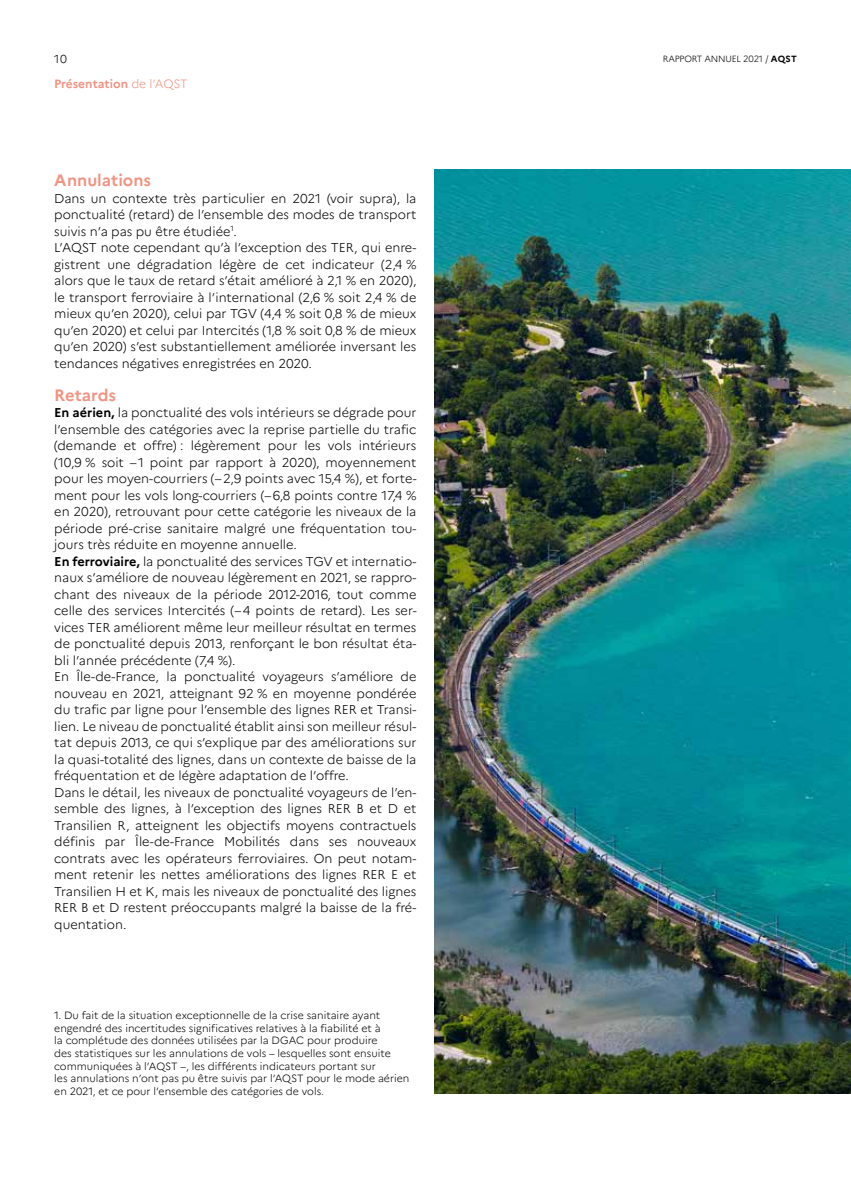
<style>
.page{position:relative;width:851px;height:1191px;background:#fff}
.page>*{position:absolute;margin:0;border:0;box-sizing:border-box;transform-origin:0 0}
.t1{font:700 16.5px "Marianne";color:#f09484}
.t2{font:300 12.75px/16.5px "Marianne";color:#000}
.t3{font:700 12px "Marianne";color:#f09484}
.t4{font:300 11.55px "Marianne";color:#000}
.t5{font:300 10.5px/12.6px "Marianne";color:#000}
.t6{font:300 9px "Marianne";letter-spacing:-.02em;color:#000}
.s1{font-weight:700}
.s2{font-weight:300}
</style>
<div class="page">
<img style="left:434px;top:169px;width:416px;height:924px">
<p class="t4" style="left:54px;top:51px;width:15px">10</p>
<p class="t6" style="left:662px;top:54px;width:136px">RAPPORT ANNUEL 2021 / <span class="s1">AQST</span></p>
<p class="t3" style="left:54px;top:77px;width:135px">Présentation <span class="s2">de l’AQST</span></p>
<p class="t1" style="left:54px;top:170px;width:98px">Annulations</p>
<p class="t2" style="left:54px;top:190px;width:364px">Dans un contexte très particulier en 2021 (voir supra), la ponctualité (retard) de l’ensemble des modes de transport suivis n’a pas pu être étudiée<sup>1</sup>.<br>L’AQST note cependant qu’à l’exception des TER, qui enre&shy;gistrent une dégradation légère de cet indicateur (2,4 % alors que le taux de retard s’était amélioré à 2,1 % en 2020), le transport ferroviaire à l’international (2,6 % soit 2,4 % de mieux qu’en 2020), celui par TGV (4,4 % soit 0,8 % de mieux qu’en 2020) et celui par Intercités (1,8 % soit 0,8 % de mieux qu’en 2020) s’est substantiellement améliorée inversant les tendances négatives enregistrées en 2020.</p>
<p class="t1" style="left:54px;top:385px;width:63px">Retards</p>
<p class="t2" style="left:54px;top:404px;width:364px"><span class="s1">En aérien,</span> la ponctualité des vols intérieurs se dégrade pour l’ensemble des catégories avec la reprise partielle du trafic (demande et offre) : légèrement pour les vols intérieurs (10,9 % soit –1 point par rapport à 2020), moyennement pour les moyen-courriers (–2,9 points avec 15,4 %), et forte&shy;ment pour les vols long-courriers (–6,8 points contre 17,4 % en 2020), retrouvant pour cette catégorie les niveaux de la période pré-crise sanitaire malgré une fréquentation tou&shy;jours très réduite en moyenne annuelle.<br><span class="s1">En ferroviaire,</span> la ponctualité des services TGV et internatio&shy;naux s’améliore de nouveau légèrement en 2021, se rappro&shy;chant des niveaux de la période 2012-2016, tout comme celle des services Intercités (–4 points de retard). Les ser&shy;vices TER améliorent même leur meilleur résultat en termes de ponctualité depuis 2013, renforçant le bon résultat éta&shy;bli l’année précédente (7,4 %).<br>En Île-de-France, la ponctualité voyageurs s’améliore de nouveau en 2021, atteignant 92 % en moyenne pondérée du trafic par ligne pour l’ensemble des lignes RER et Transi&shy;lien. Le niveau de ponctualité établit ainsi son meilleur résul&shy;tat depuis 2013, ce qui s’explique par des améliorations sur la quasi-totalité des lignes, dans un contexte de baisse de la fréquentation et de légère adaptation de l’offre.<br>Dans le détail, les niveaux de ponctualité voyageurs de l’en&shy;semble des lignes, à l’exception des lignes RER B et D et Transilien R, atteignent les objectifs moyens contractuels définis par Île-de-France Mobilités dans ses nouveaux contrats avec les opérateurs ferroviaires. On peut notam&shy;ment retenir les nettes améliorations des lignes RER E et Transilien H et K, mais les niveaux de ponctualité des lignes RER B et D restent préoccupants malgré la baisse de la fré&shy;quentation.</p>
<p class="t5" style="left:54px;top:1009px;width:357px">1. Du fait de la situation exceptionnelle de la crise sanitaire ayant engendré des incertitudes significatives relatives à la fiabilité et à<br>la complétude des données utilisées par la DGAC pour produire<br>des statistiques sur les annulations de vols – lesquelles sont ensuite communiquées à l’AQST –, les différents indicateurs portant sur<br>les annulations n’ont pas pu être suivis par l’AQST pour le mode aérien en 2021, et ce pour l’ensemble des catégories de vols.</p>
</div>
